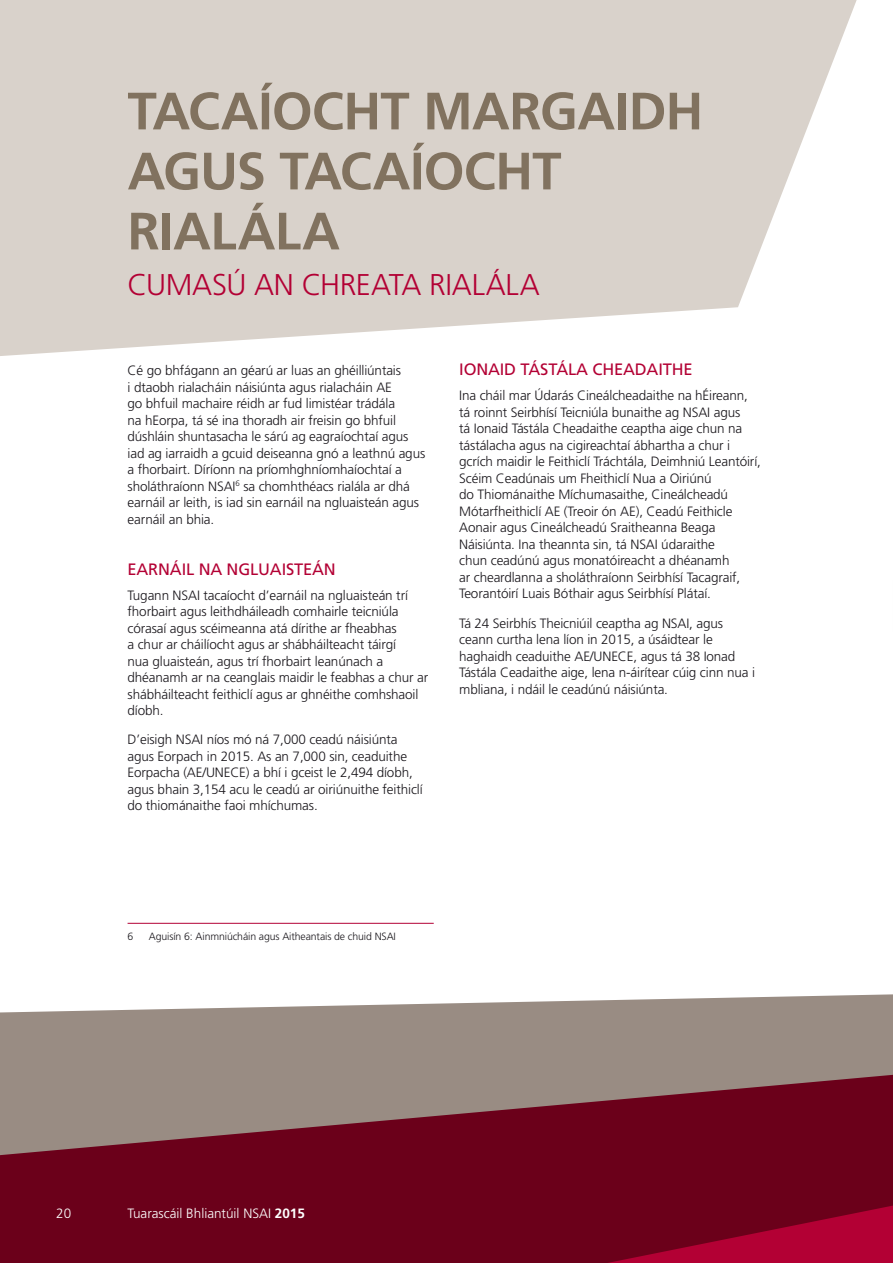
<style>
.page{position:relative;width:893px;height:1263px;background:#fff}
.page>*{position:absolute;margin:0;border:0;box-sizing:border-box;transform-origin:0 0}
.t1{font:700 52.5px/60px "Frutiger LT Std";letter-spacing:-.015em;color:#81725f}
.t2{font:300 30px "Frutiger LT Std";letter-spacing:-.01em;color:#b30034}
.t3{font:16.5px "Frutiger LT Std";letter-spacing:-.01em;color:#b30034}
.t4{font:300 13.5px/16.5px "Frutiger LT Std";letter-spacing:-.01em;color:#1a171c}
.t5{font:300 13.5px "Frutiger LT Std";color:#fff}
.t6{font:300 10.5px "Frutiger LT Std";letter-spacing:-.01em;color:#1a171c}
.s1{font-weight:700}
</style>
<div class="page">
<svg style="left:0;top:994px;width:893px;height:269px;background:#85424e"></svg>
<svg style="left:0;top:0;width:857px;height:356px;background:#ded8d2"></svg>
<hr style="left:128px;top:923px;width:306px;height:1px;background:#b30034">
<h1 class="t1" style="left:128px;top:81px;width:577px">TACAÍOCHT MARGAIDH<br>AGUS TACAÍOCHT<br>RIALÁLA</h1>
<h2 class="t2" style="left:128px;top:268px;width:414px">CUMASÚ AN CHREATA RIALÁLA</h2>
<p class="t4" style="left:128px;top:363px;width:299px">Cé go bhfágann an géarú ar luas an ghéilliúntais<br>i dtaobh rialacháin náisiúnta agus rialacháin AE<br>go bhfuil machaire réidh ar fud limistéar trádála<br>na hEorpa, tá sé ina thoradh air freisin go bhfuil dúshláin shuntasacha le sárú ag eagraíochtaí agus iad ag iarraidh a gcuid deiseanna gnó a leathnú agus a fhorbairt. Díríonn na príomhghníomhaíochtaí a sholáthraíonn NSAI<sup>6</sup> sa chomhthéacs rialála ar dhá earnáil ar leith, is iad sin earnáil na ngluaisteán agus earnáil an bhia.</p>
<p class="t3" style="left:128px;top:559px;width:210px">EARNÁIL NA NGLUAISTEÁN</p>
<p class="t4" style="left:128px;top:587px;width:302px">Tugann NSAI tacaíocht d’earnáil na ngluaisteán trí fhorbairt agus leithdháileadh comhairle teicniúla córasaí agus scéimeanna atá dírithe ar fheabhas<br>a chur ar cháilíocht agus ar shábháilteacht táirgí<br>nua gluaisteán, agus trí fhorbairt leanúnach a dhéanamh ar na ceanglais maidir le feabhas a chur ar shábháilteacht feithiclí agus ar ghnéithe comhshaoil díobh.</p>
<p class="t4" style="left:128px;top:731px;width:297px">D’eisigh NSAI níos mó ná 7,000 ceadú náisiúnta agus Eorpach in 2015. As an 7,000 sin, ceaduithe Eorpacha (AE/UNECE) a bhí i gceist le 2,494 díobh, agus bhain 3,154 acu le ceadú ar oiriúnuithe feithiclí do thiománaithe faoi mhíchumas.</p>
<p class="t3" style="left:459px;top:360px;width:235px">IONAID TÁSTÁLA CHEADAITHE</p>
<p class="t4" style="left:459px;top:388px;width:303px">Ina cháil mar Údarás Cineálcheadaithe na hÉireann, tá roinnt Seirbhísí Teicniúla bunaithe ag NSAI agus<br>tá Ionaid Tástála Cheadaithe ceaptha aige chun na tástálacha agus na cigireachtaí ábhartha a chur i gcrích maidir le Feithiclí Tráchtála, Deimhniú Leantóirí, Scéim Ceadúnais um Fheithiclí Nua a Oiriúnú<br>do Thiománaithe Míchumasaithe, Cineálcheadú Mótarfheithiclí AE (Treoir ón AE), Ceadú Feithicle Aonair agus Cineálcheadú Sraitheanna Beaga Náisiúnta. Ina theannta sin, tá NSAI údaraithe<br>chun ceadúnú agus monatóireacht a dhéanamh<br>ar cheardlanna a sholáthraíonn Seirbhísí Tacagraif, Teorantóirí Luais Bóthair agus Seirbhísí Plátaí.</p>
<p class="t4" style="left:459px;top:615px;width:297px">Tá 24 Seirbhís Theicniúil ceaptha ag NSAI, agus ceann curtha lena líon in 2015, a úsáidtear le haghaidh ceaduithe AE/UNECE, agus tá 38 Ionad Tástála Ceadaithe aige, lena n-áirítear cúig cinn nua i mbliana, i ndáil le ceadúnú náisiúnta.</p>
<p class="t6" style="left:128px;top:930px;width:7px">6</p>
<p class="t6" style="left:149px;top:930px;width:249px">Aguisín 6: Ainmniúcháin agus Aitheantais de chuid NSAI</p>
<p class="t5" style="left:56px;top:1205px;width:17px">20</p>
<p class="t5" style="left:128px;top:1205px;width:179px">Tuarascáil Bhliantúil NSAI <span class="s1">2015</span></p>
</div>
